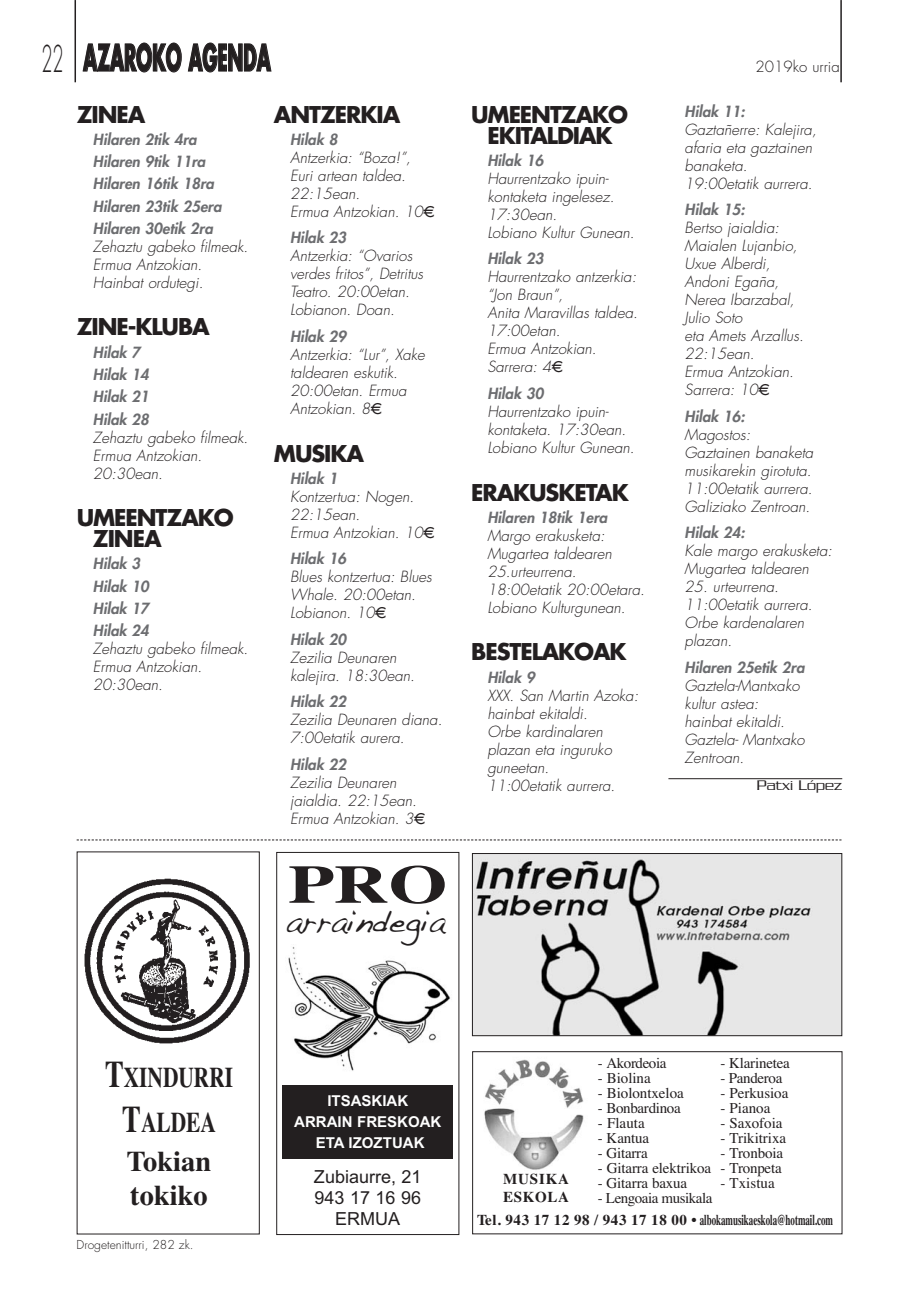
<style>
.page{position:relative;width:919px;height:1289px;background:#fff}
.page>*{position:absolute;margin:0;border:0;box-sizing:border-box;transform-origin:0 0}
.t1{font:700 53.85px "Times";color:#231f20;scale:1.4 1}
.t2{font:700 36px "Futura";color:#231f20;scale:.5 1}
.t3{font:33px "Handwriting Dakota";color:#231f20}
.t4{font:700 28.5px/45px "Times";color:#231f20;text-align:center;scale:.75 1}
.t5{font:700 28.5px/34.2px "Times";color:#231f20}
.t6{font:700 22.5px/21px "Futura";letter-spacing:-.05em;color:#231f20}
.t7{font:18px/21px "Arial";color:#231f20;text-align:center}
.t8{font:italic 300 15px/18px "Futura";color:#231f20}
.t9{font:italic 800 15px/22.2px "Futura";color:#6c6d70}
.t10{font:15px "Times";letter-spacing:-.01em;color:#231f20}
.t11{font:700 15px "Times";letter-spacing:-.005em;color:#231f20}
.t12{font:700 15px/21px "Arial";color:#fff;text-align:center}
.t13{font:15px "Times";letter-spacing:-.03em;color:#231f20}
.t14{font:700 15px/18px "Times";letter-spacing:.05em;color:#231f20}
.t15{font:300 15px "Futura";color:#231f20}
.t16{font:300 15px "Serpentine";color:#231f20}
.t17{font:300 12px "Futura";color:#231f20}
.s1{font-weight:300}
.s2{font-family:"Euro Quartet";font-weight:400;font-style:normal}
.s3{font-size:37.5px}
</style>
<div class="page">
<hr style="left:74px;top:1px;width:2px;height:81px;background:#231f20">
<hr style="left:840px;top:1px;width:1px;height:81px;background:#231f20">
<svg style="left:77px;top:839px;width:764px;height:1px"></svg>
<img style="left:84px;top:878px;width:166px;height:166px">
<div style="left:77px;top:851px;width:183px;height:383px;border:1px solid #231f20"></div>
<img style="left:484px;top:1059px;width:100px;height:111px">
<div style="left:472px;top:1051px;width:370px;height:183px;border:1px solid #231f20"></div>
<img style="left:288px;top:947px;width:162px;height:124px">
<div style="left:276px;top:852px;width:183px;height:382px;border:1px solid #231f20"></div>
<div style="left:283px;top:1085px;width:170px;height:74px;background:#231f20"></div>
<img style="left:474px;top:855px;width:366px;height:179px">
<div style="left:472px;top:853px;width:370px;height:183px;border:1px solid #231f20"></div>
<hr style="left:668px;top:778px;width:174px;height:1px;background:#231f20">
<h2 class="t2" style="left:41px;top:41px;width:460px"><span class="s1">22</span> AZAROKO AGENDA</h2>
<h3 class="t6" style="left:77px;top:105px;width:70px">ZINEA</h3>
<p class="t9" style="left:93px;top:129px;width:133px">Hilaren 2tik 4ra<br>Hilaren 9tik 11ra<br>Hilaren 16tik 18ra<br>Hilaren 23tik 25era<br>Hilaren 30etik 2ra</p>
<p class="t8" style="left:93px;top:238px;width:159px">Zehaztu gabeko filmeak.<br>Ermua Antzokian.<br>Hainbat ordutegi.</p>
<h3 class="t6" style="left:77px;top:318px;width:134px">ZINE-KLUBA</h3>
<p class="t9" style="left:93px;top:341px;width:60px">Hilak 7<br>Hilak 14<br>Hilak 21<br>Hilak 28</p>
<p class="t8" style="left:93px;top:429px;width:159px">Zehaztu gabeko filmeak.<br>Ermua Antzokian.<br>20:30ean.</p>
<h3 class="t6" style="left:93px;top:509px;width:142px;text-indent:-16px">UMEENTZAKO<br>ZINEA</h3>
<p class="t9" style="left:93px;top:553px;width:60px">Hilak 3<br>Hilak 10<br>Hilak 17<br>Hilak 24</p>
<p class="t8" style="left:93px;top:640px;width:159px">Zehaztu gabeko filmeak.<br>Ermua Antzokian.<br>20:30ean.</p>
<h3 class="t6" style="left:274px;top:105px;width:128px">ANTZERKIA</h3>
<p class="t9" style="left:290px;top:129px;width:51px">Hilak 8</p>
<p class="t8" style="left:290px;top:149px;width:146px">Antzerkia: “Boza!”,<br>Euri artean taldea.<br>22:15ean.<br>Ermua Antzokian. 10<span class="s2">¤</span></p>
<p class="t9" style="left:290px;top:227px;width:60px">Hilak 23</p>
<p class="t8" style="left:290px;top:248px;width:137px">Antzerkia: “Ovarios verdes fritos”, Detritus<br>Teatro. 20:00etan.<br>Lobianon. Doan.</p>
<p class="t9" style="left:290px;top:326px;width:60px">Hilak 29</p>
<p class="t8" style="left:290px;top:346px;width:139px">Antzerkia: “Lur”, Xake taldearen eskutik.<br>20:00etan. Ermua<br>Antzokian. 8<span class="s2">¤</span></p>
<h3 class="t6" style="left:274px;top:444px;width:91px">MUSIKA</h3>
<p class="t9" style="left:290px;top:467px;width:51px">Hilak 1</p>
<p class="t8" style="left:290px;top:488px;width:146px">Kontzertua: Nogen.<br>22:15ean.<br>Ermua Antzokian. 10<span class="s2">¤</span></p>
<p class="t9" style="left:290px;top:548px;width:60px">Hilak 16</p>
<p class="t8" style="left:290px;top:569px;width:146px">Blues kontzertua: Blues<br>Whale. 20:00etan.<br>Lobianon. 10<span class="s2">¤</span></p>
<p class="t9" style="left:290px;top:628px;width:60px">Hilak 20</p>
<p class="t8" style="left:290px;top:649px;width:129px">Zezilia Deunaren kalejira. 18:30ean.</p>
<p class="t9" style="left:290px;top:691px;width:60px">Hilak 22</p>
<p class="t8" style="left:290px;top:712px;width:156px">Zezilia Deunaren diana.<br>7:00etatik aurera.</p>
<p class="t9" style="left:290px;top:753px;width:60px">Hilak 22</p>
<p class="t8" style="left:290px;top:774px;width:137px">Zezilia Deunaren jaialdia. 22:15ean.<br>Ermua Antzokian. 3<span class="s2">¤</span></p>
<h1 class="t1" style="left:288px;top:866px;width:115px">PRO</h1>
<h3 class="t3" style="left:286px;top:910px;width:160px">arraindegia</h3>
<h3 class="t6" style="left:471px;top:105px;width:158px;text-align:center">UMEENTZAKO<br>EKITALDIAK</h3>
<p class="t9" style="left:487px;top:150px;width:60px">Hilak 16</p>
<p class="t8" style="left:487px;top:170px;width:151px">Haurrentzako ipuin&shy;kontaketa ingelesez.<br>17:30ean.<br>Lobiano Kultur Gunean.</p>
<p class="t9" style="left:487px;top:248px;width:60px">Hilak 23</p>
<p class="t8" style="left:487px;top:269px;width:154px">Haurrentzako antzerkia: “Jon Braun”,<br>Anita Maravillas taldea.<br>17:00etan.<br>Ermua Antzokian.<br>Sarrera: 4<span class="s2">¤</span></p>
<p class="t9" style="left:487px;top:383px;width:60px">Hilak 30</p>
<p class="t8" style="left:487px;top:403px;width:151px">Haurrentzako ipuin&shy;kontaketa. 17:30ean.<br>Lobiano Kultur Gunean.</p>
<h3 class="t6" style="left:471px;top:483px;width:159px">ERAKUSKETAK</h3>
<p class="t9" style="left:487px;top:506px;width:124px">Hilaren 18tik 1era</p>
<p class="t8" style="left:487px;top:527px;width:161px">Margo erakusketa:<br>Mugartea taldearen<br>25.urteurrena.<br>18:00etatik 20:00etara.<br>Lobiano Kulturgunean.</p>
<h3 class="t6" style="left:471px;top:643px;width:157px">BESTELAKOAK</h3>
<p class="t9" style="left:487px;top:666px;width:51px">Hilak 9</p>
<p class="t8" style="left:487px;top:687px;width:155px">XXX. San Martin Azoka: hainbat ekitaldi.<br>Orbe kardinalaren plazan eta inguruko guneetan.<br>11:00etatik aurrera.</p>
<p class="t15" style="left:755px;top:59px;width:86px">2019ko urria</p>
<p class="t9" style="left:684px;top:100px;width:64px">Hilak 11:</p>
<p class="t8" style="left:684px;top:121px;width:136px">Gaztañerre: Kalejira, afaria eta gaztainen banaketa.<br>19:00etatik aurrera.</p>
<p class="t9" style="left:684px;top:199px;width:64px">Hilak 15:</p>
<p class="t8" style="left:684px;top:220px;width:123px">Bertso jaialdia:<br>Maialen Lujanbio,<br>Uxue Alberdi,<br>Andoni Egaña,<br>Nerea Ibarzabal,<br>Julio Soto<br>eta Amets Arzallus.<br>22:15ean.<br>Ermua Antzokian.<br>Sarrera: 10<span class="s2">¤</span></p>
<p class="t9" style="left:684px;top:405px;width:64px">Hilak 16:</p>
<p class="t8" style="left:684px;top:426px;width:133px">Magostos:<br>Gaztainen banaketa musikarekin girotuta.<br>11:00etatik aurrera.<br>Galiziako Zentroan.</p>
<p class="t9" style="left:684px;top:522px;width:64px">Hilak 24:</p>
<p class="t8" style="left:684px;top:543px;width:152px">Kale margo erakusketa:<br>Mugartea taldearen</p>
<p class="t8" style="left:684px;top:579px;width:132px">25. urteurrena.<br>11:00etatik aurrera.<br>Orbe kardenalaren plazan.</p>
<p class="t9" style="left:684px;top:657px;width:124px">Hilaren 25etik 2ra</p>
<p class="t8" style="left:684px;top:677px;width:124px">Gaztela-Mantxako kultur astea: hainbat ekitaldi.<br>Gaztela- Mantxako<br>Zentroan.</p>
<p class="t16" style="left:757px;top:779px;width:87px">Patxi López</p>
<h3 class="t4" style="left:105px;top:1057px;width:172px"><span class="s3">T</span>XINDURRI<br><span class="s3">T</span>ALDEA</h3>
<h3 class="t5" style="left:127px;top:1146px;width:86px">Tokian tokiko</h3>
<p class="t17" style="left:77px;top:1238px;width:118px">Drogetenitturri, 282 zk.</p>
<p class="t12" style="left:294px;top:1091px;width:149px">ITSASKIAK<br>ARRAIN FRESKOAK<br>ETA IZOZTUAK</p>
<p class="t7" style="left:314px;top:1168px;width:109px">Zubiaurre, 21<br>943 17 16 96<br>ERMUA</p>
<p class="t10" style="left:720px;top:1057px;width:71px">- Klarinetea</p>
<p class="t10" style="left:720px;top:1072px;width:63px">- Panderoa</p>
<p class="t10" style="left:720px;top:1087px;width:69px">- Perkusioa</p>
<p class="t10" style="left:720px;top:1102px;width:51px">- Pianoa</p>
<p class="t10" style="left:720px;top:1117px;width:63px">- Saxofoia</p>
<p class="t10" style="left:720px;top:1132px;width:67px">- Trikitrixa</p>
<p class="t10" style="left:720px;top:1147px;width:64px">- Tronboia</p>
<p class="t10" style="left:720px;top:1162px;width:63px">- Tronpeta</p>
<p class="t10" style="left:720px;top:1177px;width:56px">- Txistua</p>
<p class="t11" style="left:477px;top:1214px;width:357px">Tel. 943 17 12 98 / 943 17 18 00 • albokamusikaeskola@hotmail.com</p>
<p class="t13" style="left:597px;top:1057px;width:70px">- Akordeoia</p>
<p class="t10" style="left:597px;top:1072px;width:54px">- Biolina</p>
<p class="t10" style="left:597px;top:1087px;width:87px">- Biolontxeloa</p>
<p class="t10" style="left:597px;top:1102px;width:84px">- Bonbardinoa</p>
<p class="t10" style="left:597px;top:1117px;width:48px">- Flauta</p>
<p class="t10" style="left:597px;top:1132px;width:53px">- Kantua</p>
<p class="t10" style="left:597px;top:1147px;width:51px">- Gitarra</p>
<p class="t10" style="left:597px;top:1162px;width:115px">- Gitarra elektrikoa</p>
<p class="t10" style="left:597px;top:1177px;width:91px">- Gitarra baxua</p>
<p class="t13" style="left:597px;top:1192px;width:116px">- Lengoaia musikala</p>
<p class="t14" style="left:503px;top:1170px;width:67px">MUSIKA<br>ESKOLA</p>
</div>
